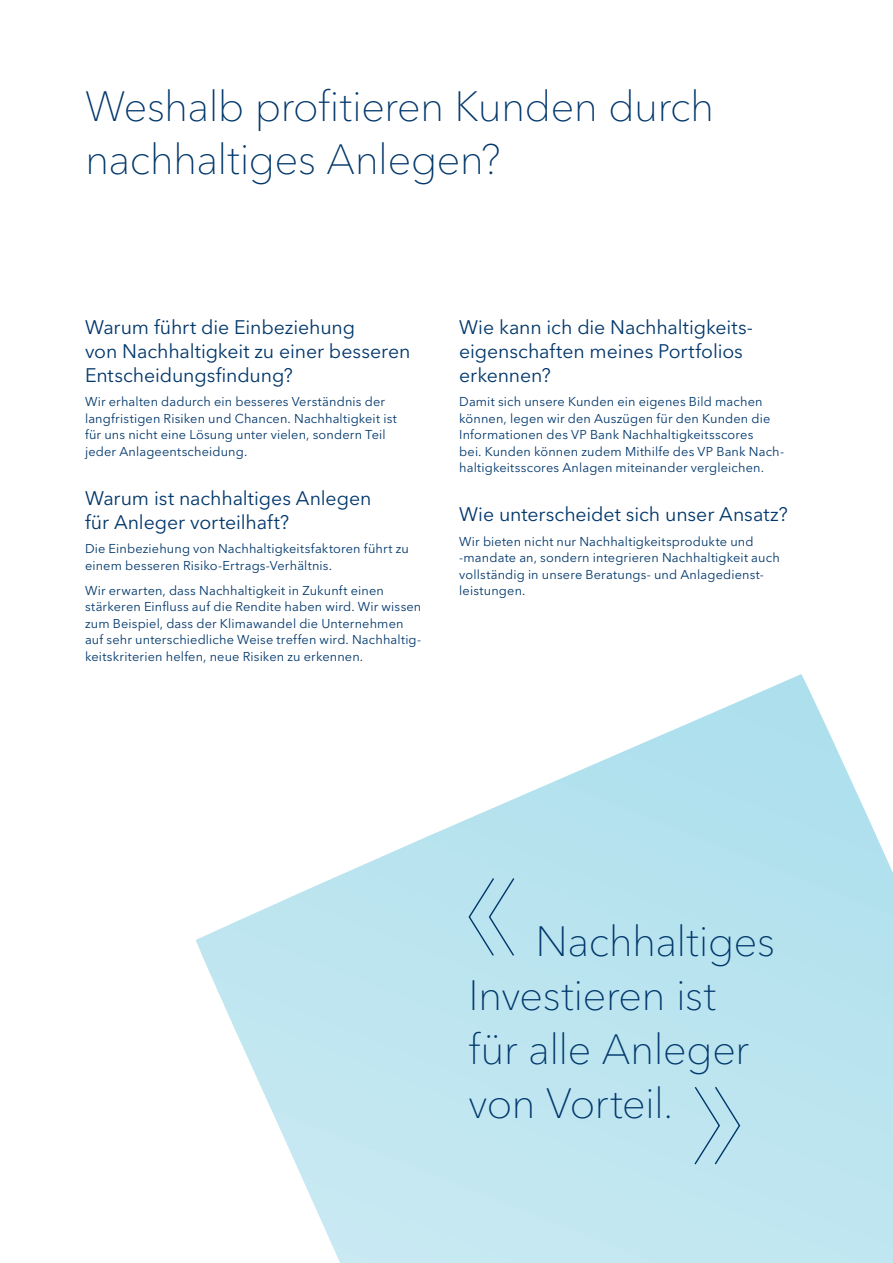
<style>
.page{position:relative;width:893px;height:1263px;background:#fff}
.page>*{position:absolute;margin:0;border:0;box-sizing:border-box;transform-origin:0 0}
.t1{font:100 42px/54px "VP Next";letter-spacing:-.015em;color:#00376b}
.t2{font:19.5px/24px "VP Next";letter-spacing:-.005em;color:#00376b}
.t3{font:12.75px/16.5px "VP Next";letter-spacing:.01em;color:#00376b}
</style>
<div class="page">
<svg style="left:196px;top:674px;width:697px;height:589px"></svg>
<svg style="left:468px;top:877px;width:47px;height:80px;background:#acd7e6"></svg>
<svg style="left:693px;top:1086px;width:48px;height:79px;background:#b0d9e7"></svg>
<h1 class="t1" style="left:85px;top:80px;width:631px;line-height:52.5px">Weshalb profitieren Kunden durch nachhaltiges Anlegen?</h1>
<h2 class="t2" style="left:85px;top:315px;width:327px">Warum führt die Einbeziehung<br>von Nachhaltigkeit zu einer besseren<br>Entscheidungsfindung?</h2>
<p class="t3" style="left:85px;top:394px;width:313px">Wir erhalten dadurch ein besseres Verständnis der langfristigen Risiken und Chancen. Nachhaltigkeit ist für uns nicht eine Lösung unter vielen, sondern Teil jeder Anlageentscheidung.</p>
<h2 class="t2" style="left:85px;top:486px;width:288px">Warum ist nachhaltiges Anlegen für Anleger vorteilhaft?</h2>
<p class="t3" style="left:85px;top:541px;width:325px">Die Einbeziehung von Nachhaltigkeitsfaktoren führt zu einem besseren Risiko-Ertrags-Verhältnis.</p>
<p class="t3" style="left:85px;top:582px;width:338px">Wir erwarten, dass Nachhaltigkeit in Zukunft einen stärkeren Einfluss auf die Rendite haben wird. Wir wissen zum Beispiel, dass der Klimawandel die Unternehmen auf sehr unterschiedliche Weise treffen wird. Nachhaltig&shy;keitskriterien helfen, neue Risiken zu erkennen.</p>
<h2 class="t2" style="left:459px;top:315px;width:293px">Wie kann ich die Nachhaltigkeits&shy;eigenschaften meines Portfolios erkennen?</h2>
<p class="t3" style="left:459px;top:394px;width:325px">Damit sich unsere Kunden ein eigenes Bild machen können, legen wir den Auszügen für den Kunden die Informationen des VP Bank Nachhaltigkeitsscores<br>bei. Kunden können zudem Mithilfe des VP Bank Nach&shy;haltigkeitsscores Anlagen miteinander vergleichen.</p>
<h2 class="t2" style="left:459px;top:502px;width:330px">Wie unterscheidet sich unser Ansatz?</h2>
<p class="t3" style="left:459px;top:533px;width:322px">Wir bieten nicht nur Nachhaltigkeitsprodukte und -mandate an, sondern integrieren Nachhaltigkeit auch vollständig in unsere Beratungs- und Anlagedienst&shy;leistungen.</p>
<h1 class="t1" style="left:468px;top:914px;width:308px;text-indent:67px">Nachhaltiges<br>Investieren ist für alle Anleger von Vorteil.</h1>
</div>
